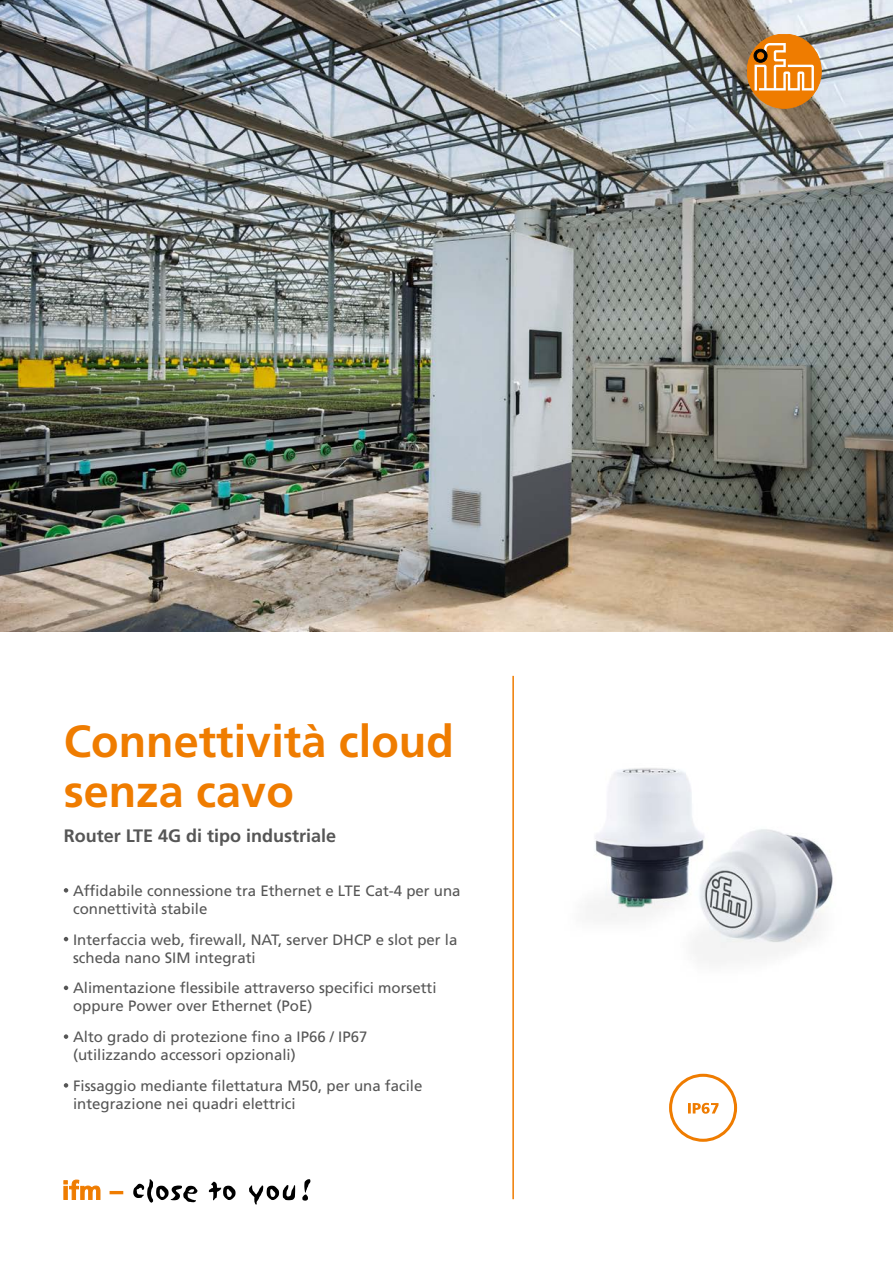
<style>
.page{position:relative;width:893px;height:1263px;background:#fff}
.page>*{position:absolute;margin:0;border:0;box-sizing:border-box;transform-origin:0 0}
.Titel_Headline_30pt{font:700 45px/49.5px "Frutiger LT Com";color:#ef7c00}
.Titel_Subheadline_12pt{font:700 18px "Frutiger LT Com";color:#565656}
.Features{font:15px/18px "Frutiger LT Com";color:#565656}
</style>
<div class="page">
<img style="left:587px;top:768px;width:246px;height:194px">
<img style="left:0;top:0;width:893px;height:631px">
<svg style="left:64px;top:1180px;width:36px;height:20px"></svg>
<svg style="left:110px;top:1191px;width:13px;height:3px"></svg>
<svg style="left:133px;top:1179px;width:64px;height:24px"></svg>
<svg style="left:209px;top:1182px;width:27px;height:18px"></svg>
<svg style="left:249px;top:1185px;width:46px;height:19px"></svg>
<svg style="left:302px;top:1179px;width:8px;height:22px"></svg>
<hr style="left:512px;top:676px;width:2px;height:523px;background:#ef7c00">
<div style="left:747px;top:34px;width:74px;height:74px;background:#ef7c00;border-radius:50%"></div>
<div style="left:747px;top:34px;width:74px;height:74px;border:1px solid #ef7c00;border-radius:50%"></div>
<svg style="left:754px;top:43px;width:60px;height:47px"></svg>
<svg style="left:64px;top:888px;width:4px;height:4px"></svg>
<svg style="left:64px;top:937px;width:4px;height:4px"></svg>
<svg style="left:64px;top:985px;width:4px;height:5px"></svg>
<svg style="left:64px;top:1034px;width:4px;height:5px"></svg>
<svg style="left:64px;top:1083px;width:4px;height:5px"></svg>
<svg style="left:669px;top:1074px;width:68px;height:68px"></svg>
<p class="Titel_Headline_30pt" style="left:64px;top:717px;width:392px">Connettività cloud senza cavo</p>
<p class="Titel_Subheadline_12pt" style="left:64px;top:825px;width:274px">Router LTE 4G di tipo industriale</p>
<p class="Features" style="left:73px;top:882px;width:389px">Affidabile connessione tra Ethernet e LTE Cat-4 per una connettività stabile</p>
<p class="Features" style="left:73px;top:930px;width:386px">Interfaccia web, firewall, NAT, server DHCP e slot per la scheda nano SIM integrati</p>
<p class="Features" style="left:73px;top:979px;width:365px">Alimentazione flessibile attraverso specifici morsetti oppure Power over Ethernet (PoE)</p>
<p class="Features" style="left:73px;top:1028px;width:296px">Alto grado di protezione fino a IP66 / IP67 (utilizzando accessori opzionali)</p>
<p class="Features" style="left:73px;top:1077px;width:351px">Fissaggio mediante filettatura M50, per una facile integrazione nei quadri elettrici</p>
</div>
